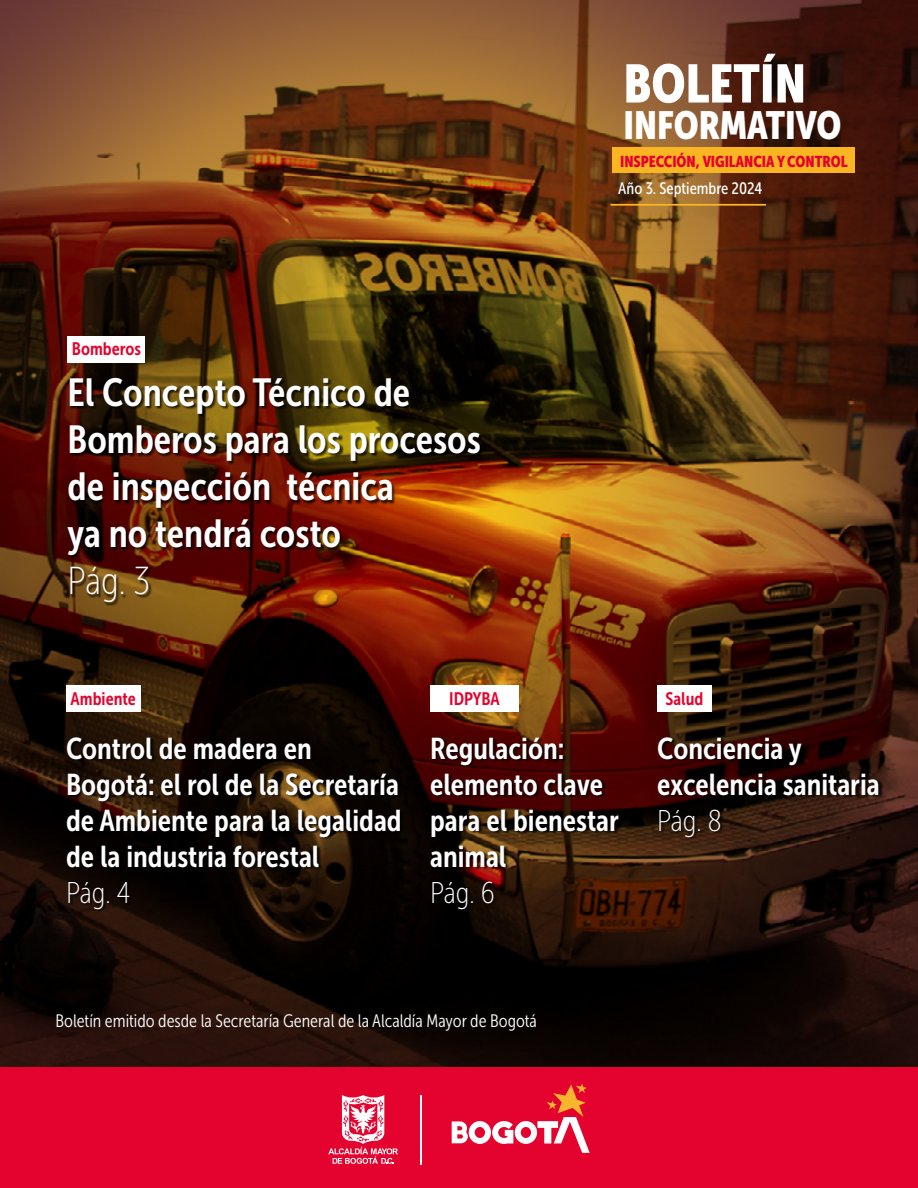
<style>
.page{position:relative;width:918px;height:1188px;background:#fff}
.page>*{position:absolute;margin:0;border:0;box-sizing:border-box;transform-origin:0 0}
.t1{font:53.55px "Museo Sans Cond 900";color:#fff}
.t2{font:39px/46.8px "Museo Sans Cond 700";color:#fff}
.t3{font:39px "Museo Sans Cond 900";color:#fff}
.t4{font:39px "Museo Sans Cond 100";color:#fff}
.t5{font:30px/36px "Museo Sans Cond 700";color:#fff}
.t6{font:30px "Museo Sans Cond 100";letter-spacing:-.005em;color:#fff}
.t7{font:18px "Museo Sans Cond 300";color:#fff}
.t8{font:18px "Museo Sans Cond 700";color:#e4032e}
.t9{font:16.5px "Museo Sans Cond 500";color:#fff}
.t10{font:15.6px "Museo Sans Cond 900";color:#e4032e}
.t11{font:15px "Museo Sans Cond 500";color:#ededed}
</style>
<div class="page">
<img style="left:0;top:0;width:918px;height:1067px">
<div style="left:68px;top:378px;width:416px;height:227px;background:#000;opacity:.75"></div>
<div style="left:432px;top:737px;width:190px;height:174px;background:#000;opacity:.75"></div>
<div style="left:68px;top:738px;width:336px;height:173px;background:#000;opacity:.75"></div>
<div style="left:659px;top:737px;width:224px;height:102px;background:#000;opacity:.75"></div>
<div style="left:657px;top:685px;width:54px;height:27px;background:#fff"></div>
<div style="left:430px;top:685px;width:88px;height:27px;background:#fff"></div>
<div style="left:66px;top:685px;width:75px;height:27px;background:#fff"></div>
<div style="left:68px;top:336px;width:77px;height:27px;background:#fff"></div>
<div style="left:612px;top:147px;width:243px;height:26px;background:#fab522"></div>
<hr style="left:611px;top:204px;width:155px;height:2px;background:#fab522">
<div style="left:0;top:1067px;width:918px;height:121px;background:#e4032e"></div>
<svg style="left:452px;top:1084px;width:138px;height:69px"></svg>
<hr style="left:421px;top:1095px;width:1px;height:70px;background:#fff">
<svg style="left:328px;top:1095px;width:70px;height:69px"></svg>
<h1 class="t1" style="left:623px;top:53px;width:184px">BOLETÍN</h1>
<p class="t11" style="left:658px;top:95px;width:134px">Año 3. Septiembre 2024</p>
<h2 class="t3" style="left:623px;top:103px;width:220px">INFORMATIVO</h2>
<p class="t10" style="left:620px;top:152px;width:229px">INSPECCIÓN, VIGILANCIA Y CONTROL</p>
<p class="t8" style="left:72px;top:339px;width:70px">Bomberos</p>
<h2 class="t2" style="left:68px;top:370px;width:415px">El Concepto Técnico de<br>Bomberos para los procesos de inspección técnica<br>ya no tendrá costo</h2>
<h2 class="t4" style="left:68px;top:560px;width:84px">Pág. 3</h2>
<p class="t9" style="left:618px;top:179px;width:146px">Año 3. Septiembre 2024</p>
<p class="t8" style="left:71px;top:689px;width:67px">Ambiente</p>
<p class="t8" style="left:449px;top:689px;width:52px">IDPYBA</p>
<p class="t8" style="left:665px;top:689px;width:39px">Salud</p>
<p class="t5" style="left:66px;top:730px;width:337px">Control de madera en<br>Bogotá: el rol de la Secretaría de Ambiente para la legalidad de la industria forestal</p>
<p class="t6" style="left:66px;top:876px;width:66px">Pág. 4</p>
<p class="t5" style="left:430px;top:730px;width:190px">Regulación: elemento clave para el bienestar animal</p>
<p class="t6" style="left:430px;top:876px;width:66px">Pág. 6</p>
<p class="t5" style="left:657px;top:730px;width:224px">Conciencia y excelencia sanitaria</p>
<p class="t6" style="left:657px;top:804px;width:66px">Pág. 8</p>
<p class="t7" style="left:55px;top:1012px;width:483px">Boletín emitido desde la Secretaría General de la Alcaldía Mayor de Bogotá</p>
</div>
